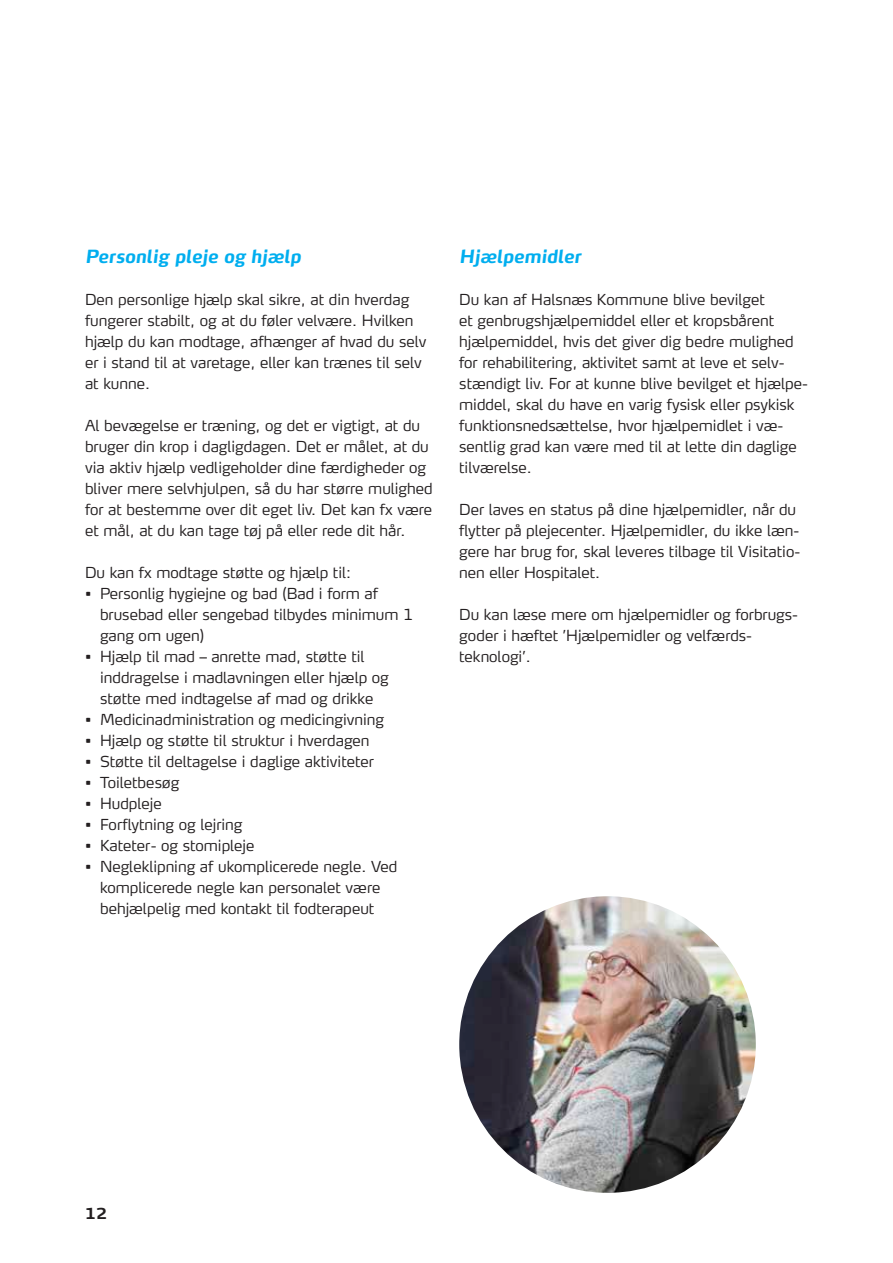
<style>
.page{position:relative;width:893px;height:1263px;background:#fff}
.page>*{position:absolute;margin:0;border:0;box-sizing:border-box;transform-origin:0 0}
.t1{font:italic 700 18px "Max TF";color:#00aeef}
.t2{font:300 15px/21px "Max TF";color:#231f20}
.t3{font:700 15px "Max TF";color:#231f20}
</style>
<div class="page">
<img style="left:459px;top:896px;width:297px;height:297px;border-radius:148px">
<h2 class="t1" style="left:85px;top:245px;width:217px">Personlig pleje og hjælp</h2>
<p class="t2" style="left:85px;top:289px;width:343px">Den personlige hjælp skal sikre, at din hverdag fungerer stabilt, og at du føler velvære. Hvilken hjælp du kan modtage, afhænger af hvad du selv er i stand til at varetage, eller kan trænes til selv at kunne.</p>
<p class="t2" style="left:85px;top:415px;width:349px">Al bevægelse er træning, og det er vigtigt, at du bruger din krop i dagligdagen. Det er målet, at du via aktiv hjælp vedligeholder dine færdigheder og bliver mere selvhjulpen, så du har større mulighed for at bestemme over dit eget liv. Det kan fx være et mål, at du kan tage tøj på eller rede dit hår.</p>
<p class="t2" style="left:85px;top:562px;width:267px">Du kan fx modtage støtte og hjælp til:</p>
<p class="t2" style="left:100px;top:583px;width:315px;text-indent:-15px">• Personlig hygiejne og bad (Bad i form af brusebad eller sengebad tilbydes minimum 1 gang om ugen)</p>
<p class="t2" style="left:100px;top:646px;width:290px;text-indent:-15px">• Hjælp til mad – anrette mad, støtte til inddragelse i madlavningen eller hjælp og støtte med indtagelse af mad og drikke</p>
<p class="t2" style="left:85px;top:709px;width:301px">• Medicinadministration og medicingivning</p>
<p class="t2" style="left:85px;top:730px;width:286px">• Hjælp og støtte til struktur i hverdagen</p>
<p class="t2" style="left:85px;top:751px;width:290px">• Støtte til deltagelse i daglige aktiviteter</p>
<p class="t2" style="left:85px;top:772px;width:96px">• Toiletbesøg</p>
<p class="t2" style="left:85px;top:793px;width:78px">• Hudpleje</p>
<p class="t2" style="left:85px;top:814px;width:159px">• Forflytning og lejring</p>
<p class="t2" style="left:85px;top:835px;width:171px">• Kateter- og stomipleje</p>
<p class="t2" style="left:85px;top:856px;width:314px;text-align:center">• Negleklipning af ukomplicerede negle. Ved komplicerede negle kan personalet være behjælpelig med kontakt til fodterapeut</p>
<h2 class="t1" style="left:459px;top:245px;width:123px">Hjælpemidler</h2>
<p class="t2" style="left:459px;top:289px;width:350px">Du kan af Halsnæs Kommune blive bevilget<br>et genbrugshjælpemiddel eller et kropsbårent hjælpemiddel, hvis det giver dig bedre mulighed for rehabilitering, aktivitet samt at leve et selv&shy;stændigt liv. For at kunne blive bevilget et hjælpe&shy;middel, skal du have en varig fysisk eller psykisk funktionsnedsættelse, hvor hjælpemidlet i væ&shy;sentlig grad kan være med til at lette din daglige tilværelse.</p>
<p class="t2" style="left:459px;top:499px;width:342px">Der laves en status på dine hjælpemidler, når du flytter på plejecenter. Hjælpemidler, du ikke læn&shy;gere har brug for, skal leveres tilbage til Visitatio&shy;nen eller Hospitalet.</p>
<p class="t2" style="left:459px;top:604px;width:340px">Du kan læse mere om hjælpemidler og forbrugs&shy;goder i hæftet ’Hjælpemidler og velfærds&shy;teknologi’.</p>
<p class="t3" style="left:85px;top:1204px;width:23px">12</p>
</div>
